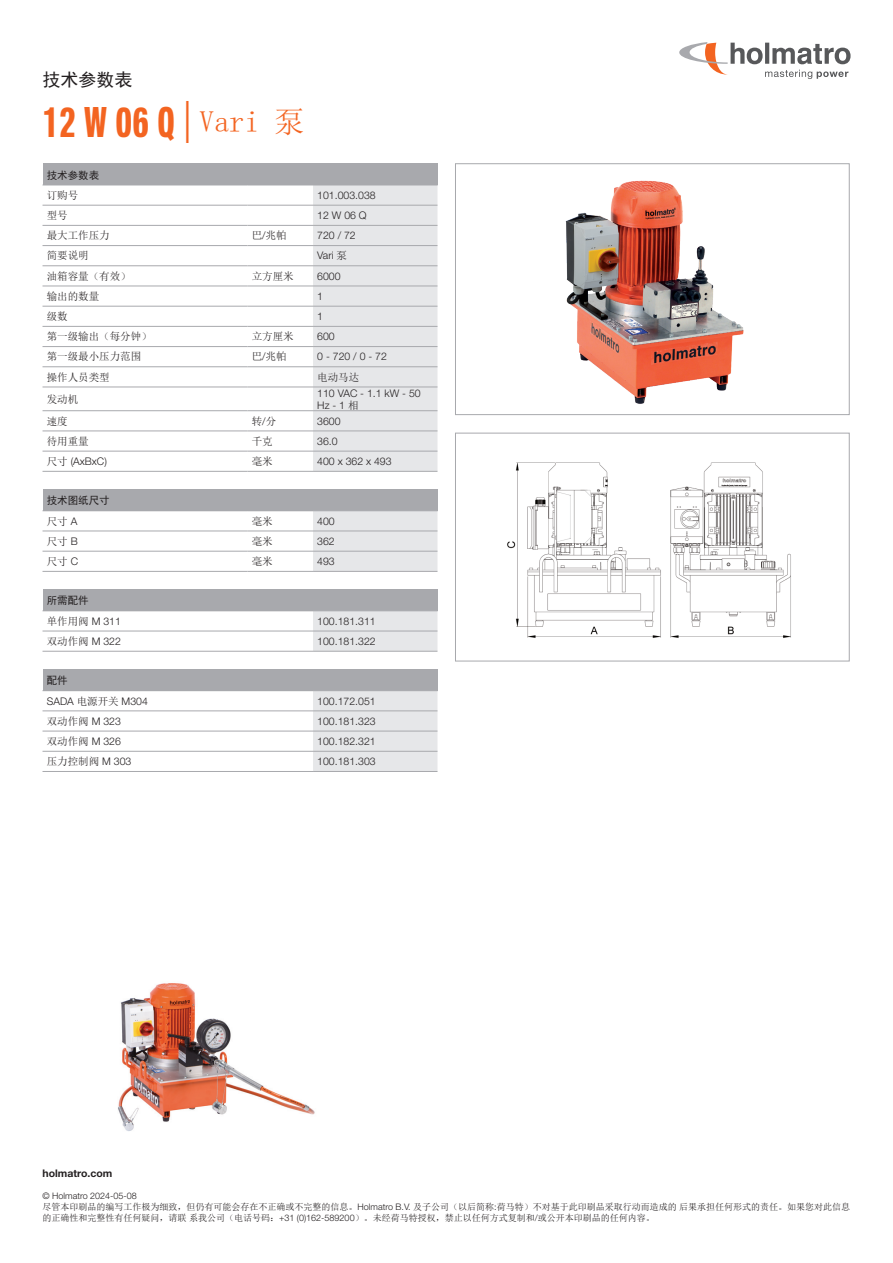
<style>
.page{position:relative;width:893px;height:1263px;background:#fff}
.page>*{position:absolute;margin:0;border:0;box-sizing:border-box;transform-origin:0 0}
.t1{font:700 42px "Neue Helvetica Pro 79 Cm";color:#f36421}
.t2{font:18px "Sim Hei";color:#231f20}
.t3{font:300 10.5px/12px "Helvetica Neue LT Std";color:#231f20}
.t4{font:10.5px "Sim Sun";color:#231f20}
.t5{font:10.5px "Sim Hei";color:#231f20}
.t6{font:700 10.5px "Helvetica Neue LT Std";color:#231f20}
.t7{font:9px/10.8px "Sim Sun";color:#231f20}
.t8{font:300 9px "Helvetica Neue LT Std";color:#231f20}
.s1{font-family:"Helvetica Neue LT Std";font-weight:300}
.s2{font-family:"Sim Sun";font-weight:400;font-size:30px}
.s3{font-family:"Sim Sun";font-weight:400}
</style>
<div class="page">
<svg style="left:679px;top:42px;width:171px;height:37px"></svg>
<div style="left:43px;top:164px;width:394px;height:21px;background:#a8a9ad"></div>
<svg style="left:313px;top:164px;width:125px;height:307px;background:#e0e1e3"></svg>
<hr style="left:43px;top:185px;width:204px;height:1px;background:#a8a9ad">
<hr style="left:247px;top:185px;width:66px;height:1px;background:#a8a9ad">
<hr style="left:313px;top:185px;width:125px;height:1px;background:#a8a9ad">
<hr style="left:43px;top:205px;width:204px;height:1px;background:#a8a9ad">
<hr style="left:247px;top:205px;width:66px;height:1px;background:#a8a9ad">
<hr style="left:313px;top:205px;width:124px;height:1px;background:#a8a9ad">
<hr style="left:43px;top:225px;width:204px;height:1px;background:#a8a9ad">
<hr style="left:247px;top:225px;width:66px;height:1px;background:#a8a9ad">
<hr style="left:313px;top:225px;width:124px;height:1px;background:#a8a9ad">
<hr style="left:43px;top:245px;width:204px;height:1px;background:#a8a9ad">
<hr style="left:247px;top:245px;width:66px;height:1px;background:#a8a9ad">
<hr style="left:313px;top:245px;width:124px;height:1px;background:#a8a9ad">
<hr style="left:43px;top:265px;width:204px;height:1px;background:#a8a9ad">
<hr style="left:247px;top:265px;width:66px;height:1px;background:#a8a9ad">
<hr style="left:313px;top:265px;width:124px;height:1px;background:#a8a9ad">
<hr style="left:43px;top:286px;width:204px;height:1px;background:#a8a9ad">
<hr style="left:247px;top:286px;width:66px;height:1px;background:#a8a9ad">
<hr style="left:313px;top:286px;width:124px;height:1px;background:#a8a9ad">
<hr style="left:43px;top:306px;width:204px;height:1px;background:#a8a9ad">
<hr style="left:247px;top:306px;width:66px;height:1px;background:#a8a9ad">
<hr style="left:313px;top:306px;width:124px;height:1px;background:#a8a9ad">
<hr style="left:43px;top:326px;width:204px;height:1px;background:#a8a9ad">
<hr style="left:247px;top:326px;width:66px;height:1px;background:#a8a9ad">
<hr style="left:313px;top:326px;width:124px;height:1px;background:#a8a9ad">
<hr style="left:43px;top:346px;width:204px;height:1px;background:#a8a9ad">
<hr style="left:247px;top:346px;width:66px;height:1px;background:#a8a9ad">
<hr style="left:313px;top:346px;width:124px;height:1px;background:#a8a9ad">
<hr style="left:43px;top:366px;width:204px;height:1px;background:#a8a9ad">
<hr style="left:247px;top:366px;width:66px;height:1px;background:#a8a9ad">
<hr style="left:313px;top:366px;width:124px;height:1px;background:#a8a9ad">
<hr style="left:43px;top:387px;width:204px;height:1px;background:#a8a9ad">
<hr style="left:247px;top:387px;width:66px;height:1px;background:#a8a9ad">
<hr style="left:313px;top:387px;width:124px;height:1px;background:#a8a9ad">
<hr style="left:43px;top:410px;width:204px;height:1px;background:#a8a9ad">
<hr style="left:247px;top:410px;width:66px;height:1px;background:#a8a9ad">
<hr style="left:313px;top:410px;width:124px;height:1px;background:#a8a9ad">
<hr style="left:43px;top:431px;width:204px;height:1px;background:#a8a9ad">
<hr style="left:247px;top:431px;width:66px;height:1px;background:#a8a9ad">
<hr style="left:313px;top:431px;width:124px;height:1px;background:#a8a9ad">
<hr style="left:43px;top:471px;width:204px;height:1px;background:#a8a9ad">
<hr style="left:43px;top:451px;width:204px;height:1px;background:#a8a9ad">
<hr style="left:247px;top:471px;width:66px;height:1px;background:#a8a9ad">
<hr style="left:247px;top:451px;width:66px;height:1px;background:#a8a9ad">
<hr style="left:313px;top:471px;width:124px;height:1px;background:#a8a9ad">
<hr style="left:313px;top:451px;width:124px;height:1px;background:#a8a9ad">
<div style="left:43px;top:489px;width:394px;height:22px;background:#a8a9ad"></div>
<svg style="left:313px;top:489px;width:125px;height:82px"></svg>
<hr style="left:313px;top:510px;width:125px;height:1px;background:#a8a9ad">
<hr style="left:43px;top:531px;width:204px;height:1px;background:#a8a9ad">
<hr style="left:247px;top:531px;width:66px;height:1px;background:#a8a9ad">
<hr style="left:313px;top:531px;width:124px;height:1px;background:#a8a9ad">
<hr style="left:43px;top:571px;width:204px;height:1px;background:#a8a9ad">
<hr style="left:43px;top:551px;width:204px;height:1px;background:#a8a9ad">
<hr style="left:247px;top:571px;width:66px;height:1px;background:#a8a9ad">
<hr style="left:247px;top:551px;width:66px;height:1px;background:#a8a9ad">
<hr style="left:313px;top:571px;width:124px;height:1px;background:#a8a9ad">
<hr style="left:313px;top:551px;width:124px;height:1px;background:#a8a9ad">
<div style="left:43px;top:589px;width:394px;height:22px;background:#a8a9ad"></div>
<svg style="left:313px;top:589px;width:125px;height:62px"></svg>
<hr style="left:313px;top:610px;width:125px;height:1px;background:#a8a9ad">
<hr style="left:43px;top:651px;width:270px;height:1px;background:#a8a9ad">
<hr style="left:43px;top:631px;width:270px;height:1px;background:#a8a9ad">
<hr style="left:313px;top:651px;width:124px;height:1px;background:#a8a9ad">
<hr style="left:313px;top:631px;width:124px;height:1px;background:#a8a9ad">
<div style="left:43px;top:669px;width:394px;height:22px;background:#a8a9ad"></div>
<svg style="left:313px;top:669px;width:125px;height:102px"></svg>
<hr style="left:313px;top:690px;width:125px;height:1px;background:#a8a9ad">
<hr style="left:43px;top:711px;width:270px;height:1px;background:#a8a9ad">
<hr style="left:313px;top:711px;width:124px;height:1px;background:#a8a9ad">
<hr style="left:43px;top:731px;width:270px;height:1px;background:#a8a9ad">
<hr style="left:313px;top:731px;width:124px;height:1px;background:#a8a9ad">
<hr style="left:43px;top:771px;width:270px;height:1px;background:#a8a9ad">
<hr style="left:43px;top:751px;width:270px;height:1px;background:#a8a9ad">
<hr style="left:313px;top:771px;width:124px;height:1px;background:#a8a9ad">
<hr style="left:313px;top:751px;width:124px;height:1px;background:#a8a9ad">
<img style="left:118px;top:983px;width:197px;height:148px">
<img style="left:507px;top:462px;width:284px;height:176px">
<div style="left:455px;top:433px;width:394px;height:228px;border:1px solid #a8a9ad"></div>
<img style="left:565px;top:180px;width:179px;height:224px">
<div style="left:455px;top:164px;width:394px;height:251px;border:1px solid #a8a9ad"></div>
<h2 class="t2" style="left:43px;top:70px;width:91px">技术参数表</h2>
<h1 class="t1" style="left:43px;top:97px;width:264px">12 W 06 Q <span class="s1">|</span> <span class="s2">Vari 泵</span></h1>
<p class="t5" style="left:47px;top:170px;width:54px">技术参数表</p>
<p class="t4" style="left:47px;top:190px;width:33px">订购号</p>
<p class="t3" style="left:317px;top:189px;width:60px">101.003.038</p>
<p class="t4" style="left:47px;top:210px;width:22px">型号</p>
<p class="t3" style="left:317px;top:209px;width:51px">12 W 06 Q</p>
<p class="t4" style="left:47px;top:230px;width:64px">最大工作压力</p>
<p class="t4" style="left:252px;top:230px;width:36px">巴<span class="s1">/</span>兆帕</p>
<p class="t3" style="left:317px;top:229px;width:40px">720 / 72</p>
<p class="t4" style="left:47px;top:250px;width:43px">简要说明</p>
<p class="t3" style="left:317px;top:249px;width:31px">Vari <span class="s3">泵</span></p>
<p class="t4" style="left:47px;top:271px;width:85px">油箱容量（有效）</p>
<p class="t4" style="left:252px;top:271px;width:43px">立方厘米</p>
<p class="t3" style="left:317px;top:270px;width:25px">6000</p>
<p class="t4" style="left:47px;top:291px;width:54px">输出的数量</p>
<p class="t3" style="left:317px;top:290px;width:7px">1</p>
<p class="t4" style="left:47px;top:311px;width:22px">级数</p>
<p class="t3" style="left:317px;top:310px;width:7px">1</p>
<p class="t4" style="left:47px;top:331px;width:106px">第一级输出（每分钟）</p>
<p class="t4" style="left:252px;top:331px;width:43px">立方厘米</p>
<p class="t3" style="left:317px;top:330px;width:19px">600</p>
<p class="t4" style="left:47px;top:351px;width:96px">第一级最小压力范围</p>
<p class="t4" style="left:252px;top:351px;width:36px">巴<span class="s1">/</span>兆帕</p>
<p class="t3" style="left:317px;top:350px;width:71px">0 - 720 / 0 - 72</p>
<p class="t4" style="left:47px;top:372px;width:64px">操作人员类型</p>
<p class="t4" style="left:317px;top:372px;width:43px">电动马达</p>
<p class="t4" style="left:47px;top:394px;width:33px">发动机</p>
<p class="t3" style="left:317px;top:387px;width:105px">110 VAC - 1.1 kW - 50<br>Hz - 1 <span class="s3">相</span></p>
<p class="t4" style="left:47px;top:415px;width:22px">速度</p>
<p class="t4" style="left:252px;top:415px;width:26px">转<span class="s1">/</span>分</p>
<p class="t3" style="left:317px;top:415px;width:25px">3600</p>
<p class="t4" style="left:47px;top:436px;width:43px">待用重量</p>
<p class="t4" style="left:252px;top:436px;width:22px">千克</p>
<p class="t3" style="left:317px;top:435px;width:22px">36.0</p>
<p class="t3" style="left:47px;top:455px;width:62px"><span class="s3">尺寸</span> (AxBxC)</p>
<p class="t4" style="left:252px;top:456px;width:22px">毫米</p>
<p class="t3" style="left:317px;top:455px;width:76px">400 x 362 x 493</p>
<p class="t5" style="left:47px;top:495px;width:64px">技术图纸尺寸</p>
<p class="t4" style="left:47px;top:516px;width:32px">尺寸 <span class="s1">A</span></p>
<p class="t4" style="left:252px;top:516px;width:22px">毫米</p>
<p class="t3" style="left:317px;top:515px;width:19px">400</p>
<p class="t4" style="left:47px;top:536px;width:32px">尺寸 <span class="s1">B</span></p>
<p class="t4" style="left:252px;top:536px;width:22px">毫米</p>
<p class="t3" style="left:317px;top:535px;width:19px">362</p>
<p class="t4" style="left:47px;top:556px;width:33px">尺寸 <span class="s1">C</span></p>
<p class="t4" style="left:252px;top:556px;width:22px">毫米</p>
<p class="t3" style="left:317px;top:555px;width:19px">493</p>
<p class="t5" style="left:47px;top:595px;width:43px">所需配件</p>
<p class="t4" style="left:47px;top:616px;width:76px">单作用阀 <span class="s1">M 311</span></p>
<p class="t3" style="left:317px;top:615px;width:60px">100.181.311</p>
<p class="t4" style="left:47px;top:636px;width:76px">双动作阀 <span class="s1">M 322</span></p>
<p class="t3" style="left:317px;top:635px;width:60px">100.181.322</p>
<p class="t5" style="left:47px;top:675px;width:22px">配件</p>
<p class="t3" style="left:47px;top:694px;width:103px">SADA <span class="s3">电源开关</span> M304</p>
<p class="t3" style="left:317px;top:694px;width:60px">100.172.051</p>
<p class="t4" style="left:47px;top:716px;width:76px">双动作阀 <span class="s1">M 323</span></p>
<p class="t3" style="left:317px;top:715px;width:60px">100.181.323</p>
<p class="t4" style="left:47px;top:736px;width:76px">双动作阀 <span class="s1">M 326</span></p>
<p class="t3" style="left:317px;top:735px;width:60px">100.182.321</p>
<p class="t4" style="left:47px;top:756px;width:86px">压力控制阀 <span class="s1">M 303</span></p>
<p class="t3" style="left:317px;top:755px;width:60px">100.181.303</p>
<p class="t6" style="left:43px;top:1167px;width:71px">holmatro.com</p>
<p class="t8" style="left:43px;top:1190px;width:96px">© Holmatro 2024-05-08</p>
<p class="t7" style="left:43px;top:1201px;width:809px">尽管本印刷品的编写工作极为细致，但仍有可能会存在不正确或不完整的信息。<span class="s1">Holmatro B.V.</span> 及子公司（以后简称<span class="s1">:</span>荷马特）不对基于此印刷品采取行动而造成的后果承担任何形式的责任。如果您对此信息的正确性和完整性有任何疑问，请联系我公司（电话号码：<span class="s1">+31 (0)162-589200</span>）。未经荷马特授权，禁止以任何方式复制和<span class="s1">/</span>或公开本印刷品的任何内容。</p>
</div>
